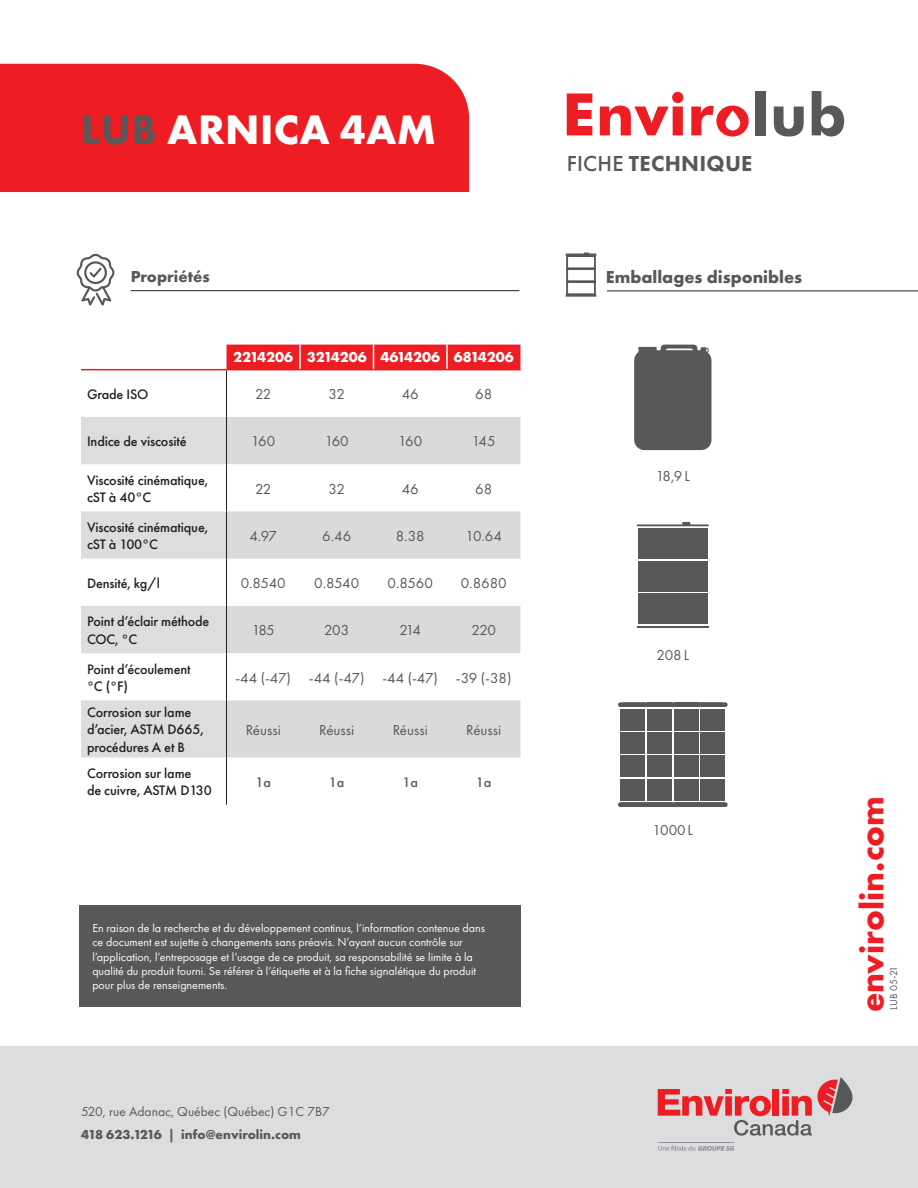
<style>
.page{position:relative;width:918px;height:1188px;background:#fff}
.page>*{position:absolute;margin:0;border:0;box-sizing:border-box;transform-origin:0 0}
.t1{font:700 42.75px "Futura PT";letter-spacing:.01em;color:#fff}
.t2{font:700 30px "Futura";color:#ee1d23}
.t3{font:800 22.5px "Futura PT";letter-spacing:.01em;color:#57585a}
.t4{font:700 18px "Futura PT";color:#57585a}
.t5{font:700 16.5px "Futura PT";color:#57585a}
.t6{font:15px "Futura PT";color:#57585a}
.t7{font:700 15px "Futura PT";color:#fff}
.t8{font:500 14.25px/17.1px "Futura PT";letter-spacing:-.01em;color:#231f20}
.t9{font:500 14.25px "Futura PT";letter-spacing:-.01em;color:#57585a}
.t10{font:13.5px "Futura PT";color:#57585a}
.t11{font:700 13.5px "Futura PT";color:#57585a}
.t12{font:12px/14.4px "Futura PT";color:#fff}
.t13{font:10.5px "Futura PT";color:#57585a}
.s1{font-weight:800;color:#57585a}
.s2{font-weight:500}
</style>
<div class="page">
<svg style="left:567px;top:93px;width:25px;height:42px"></svg>
<svg style="left:600px;top:92px;width:83px;height:43px"></svg>
<svg style="left:691px;top:106px;width:58px;height:31px"></svg>
<div style="left:755px;top:91px;width:11px;height:44px;background:#57585a"></div>
<svg style="left:774px;top:107px;width:30px;height:30px"></svg>
<svg style="left:812px;top:91px;width:32px;height:46px"></svg>
<div style="left:0;top:1047px;width:918px;height:141px;background:#dcdddf"></div>
<svg style="left:658px;top:1146px;width:76px;height:5px"></svg>
<hr style="left:658px;top:1142px;width:76px;height:1px;background:#939598">
<svg style="left:658px;top:1077px;width:195px;height:59px"></svg>
<hr style="left:131px;top:290px;width:388px;height:1px;background:#231f20">
<hr style="left:607px;top:291px;width:311px;height:1px;background:#231f20">
<svg style="left:76px;top:253px;width:39px;height:53px"></svg>
<div style="left:84px;top:261px;width:23px;height:23px;border:2px solid #57585a;border-radius:50%"></div>
<svg style="left:565px;top:252px;width:32px;height:45px"></svg>
<svg style="left:81px;top:417px;width:145px;height:341px;fill:#dcdddf"></svg>
<svg style="left:227px;top:417px;width:293px;height:341px;fill:#d9dadc"></svg>
<div style="left:226px;top:345px;width:294px;height:24px;background:#ee1d23"></div>
<hr style="left:446px;top:345px;width:2px;height:24px;background:#fff">
<hr style="left:226px;top:417px;width:1px;height:47px;background:#231f20">
<hr style="left:226px;top:464px;width:1px;height:47px;background:#231f20">
<hr style="left:226px;top:511px;width:1px;height:48px;background:#231f20">
<hr style="left:226px;top:559px;width:1px;height:47px;background:#231f20">
<hr style="left:226px;top:606px;width:1px;height:47px;background:#231f20">
<hr style="left:226px;top:653px;width:1px;height:47px;background:#231f20">
<hr style="left:226px;top:700px;width:1px;height:58px;background:#231f20">
<hr style="left:226px;top:758px;width:1px;height:47px;background:#231f20">
<hr style="left:81px;top:369px;width:145px;height:1px;background:#ee1d23">
<hr style="left:226px;top:370px;width:1px;height:47px;background:#231f20">
<hr style="left:226px;top:369px;width:74px;height:1px;background:#ee1d23">
<hr style="left:300px;top:369px;width:74px;height:1px;background:#ee1d23">
<hr style="left:374px;top:369px;width:73px;height:1px;background:#ee1d23">
<hr style="left:447px;top:369px;width:73px;height:1px;background:#ee1d23">
<div style="left:0;top:64px;width:469px;height:128px;background:#ee1d23"></div>
<div style="left:634px;top:345px;width:77px;height:105px;background:#57585a"></div>
<hr style="left:637px;top:626px;width:72px;height:2px;background:#57585a">
<div style="left:638px;top:528px;width:70px;height:31px;background:#57585a"></div>
<div style="left:638px;top:593px;width:70px;height:31px;background:#57585a"></div>
<div style="left:638px;top:561px;width:70px;height:30px;background:#57585a"></div>
<svg style="left:637px;top:522px;width:72px;height:4px"></svg>
<div style="left:647px;top:709px;width:25px;height:21px;background:#57585a"></div>
<div style="left:620px;top:756px;width:25px;height:21px;background:#57585a"></div>
<div style="left:620px;top:732px;width:25px;height:22px;background:#57585a"></div>
<div style="left:620px;top:709px;width:25px;height:21px;background:#57585a"></div>
<div style="left:647px;top:756px;width:25px;height:21px;background:#57585a"></div>
<div style="left:674px;top:709px;width:25px;height:21px;background:#57585a"></div>
<div style="left:674px;top:756px;width:25px;height:21px;background:#57585a"></div>
<div style="left:647px;top:732px;width:25px;height:22px;background:#57585a"></div>
<div style="left:674px;top:732px;width:25px;height:22px;background:#57585a"></div>
<div style="left:700px;top:756px;width:25px;height:21px;background:#57585a"></div>
<div style="left:700px;top:709px;width:25px;height:21px;background:#57585a"></div>
<div style="left:700px;top:732px;width:25px;height:22px;background:#57585a"></div>
<div style="left:674px;top:779px;width:25px;height:21px;background:#57585a"></div>
<div style="left:700px;top:779px;width:25px;height:21px;background:#57585a"></div>
<div style="left:647px;top:779px;width:25px;height:21px;background:#57585a"></div>
<div style="left:620px;top:779px;width:25px;height:21px;background:#57585a"></div>
<div style="left:618px;top:702px;width:110px;height:5px;background:#57585a;border-radius:2px"></div>
<div style="left:618px;top:802px;width:110px;height:5px;background:#57585a;border-radius:2px"></div>
<div style="left:79px;top:905px;width:442px;height:102px;background:#57585a"></div>
<h1 class="t1" style="left:81px;top:103px;width:356px"><span class="s1">LUB</span> ARNICA 4AM</h1>
<h3 class="t5" style="left:131px;top:265px;width:81px">Propriétés</h3>
<p class="t7" style="left:233px;top:347px;width:282px">2214206 3214206 4614206 6814206</p>
<p class="t8" style="left:87px;top:385px;width:63px">Grade ISO</p>
<p class="t6" style="left:255px;top:385px;width:18px">22</p>
<p class="t6" style="left:329px;top:385px;width:18px">32</p>
<p class="t6" style="left:402px;top:385px;width:19px">46</p>
<p class="t6" style="left:475px;top:385px;width:19px">68</p>
<p class="t8" style="left:87px;top:433px;width:101px">Indice de viscosité</p>
<p class="t6" style="left:251px;top:432px;width:26px">160</p>
<p class="t6" style="left:325px;top:432px;width:26px">160</p>
<p class="t6" style="left:398px;top:432px;width:26px">160</p>
<p class="t6" style="left:472px;top:432px;width:25px">145</p>
<p class="t8" style="left:87px;top:471px;width:123px">Viscosité cinématique, cST à 40°C</p>
<p class="t6" style="left:255px;top:480px;width:18px">22</p>
<p class="t6" style="left:329px;top:480px;width:18px">32</p>
<p class="t6" style="left:402px;top:480px;width:19px">46</p>
<p class="t6" style="left:475px;top:480px;width:19px">68</p>
<p class="t8" style="left:87px;top:519px;width:123px">Viscosité cinématique, cST à 100°C</p>
<p class="t6" style="left:249px;top:527px;width:29px">4.97</p>
<p class="t6" style="left:322px;top:527px;width:30px">6.46</p>
<p class="t6" style="left:396px;top:527px;width:30px">8.38</p>
<p class="t6" style="left:465px;top:527px;width:38px">10.64</p>
<p class="t8" style="left:87px;top:574px;width:75px">Densité, kg/l</p>
<p class="t6" style="left:241px;top:574px;width:47px">0.8540</p>
<p class="t6" style="left:314px;top:574px;width:47px">0.8540</p>
<p class="t6" style="left:388px;top:574px;width:47px">0.8560</p>
<p class="t6" style="left:461px;top:574px;width:48px">0.8680</p>
<p class="t8" style="left:87px;top:613px;width:124px">Point d’éclair méthode<br>COC, °C</p>
<p class="t6" style="left:252px;top:621px;width:25px">185</p>
<p class="t6" style="left:324px;top:621px;width:27px">203</p>
<p class="t6" style="left:400px;top:621px;width:23px">214</p>
<p class="t6" style="left:471px;top:621px;width:26px">220</p>
<p class="t8" style="left:87px;top:660px;width:105px">Point d’écoulement °C (°F)</p>
<p class="t6" style="left:235px;top:669px;width:278px">-44 (-47) -44 (-47) -44 (-47) -39 (-38)</p>
<p class="t8" style="left:87px;top:704px;width:118px">Corrosion sur lame d’acier, ASTM D665, procédures A et B</p>
<p class="t6" style="left:246px;top:721px;width:37px">Réussi</p>
<p class="t6" style="left:319px;top:721px;width:37px">Réussi</p>
<p class="t6" style="left:393px;top:721px;width:37px">Réussi</p>
<p class="t6" style="left:466px;top:721px;width:37px">Réussi</p>
<p class="t8" style="left:87px;top:765px;width:127px">Corrosion sur lame<br>de cuivre, ASTM D130</p>
<p class="t9" style="left:255px;top:773px;width:17px">1a</p>
<p class="t9" style="left:329px;top:773px;width:17px">1a</p>
<p class="t9" style="left:402px;top:773px;width:17px">1a</p>
<p class="t9" style="left:476px;top:773px;width:17px">1a</p>
<p class="t12" style="left:92px;top:921px;width:394px">En raison de la recherche et du développement continus, l’information contenue dans ce document est sujette à changements sans préavis. N’ayant aucun contrôle sur l’application, l’entreposage et l’usage de ce produit, sa responsabilité se limite à la qualité du produit fourni. Se référer à l’étiquette et à la fiche signalétique du produit pour plus de renseignements.</p>
<p class="t10" style="left:81px;top:1104px;width:250px">520, rue Adanac, Québec (Québec) G1C 7B7</p>
<p class="t11" style="left:81px;top:1126px;width:222px">418 623.1216 | info@envirolin.com</p>
<h3 class="t3" style="left:567px;top:149px;width:187px"><span class="s2">FICHE</span> TECHNIQUE</h3>
<h3 class="t4" style="left:606px;top:265px;width:198px">Emballages disponibles</h3>
<p class="t6" style="left:656px;top:467px;width:35px">18,9L</p>
<p class="t6" style="left:657px;top:646px;width:34px">208L</p>
<p class="t6" style="left:653px;top:821px;width:42px">1000L</p>
<h2 class="t2" style="left:851px;top:1012px;width:218px;rotate:-90deg">envirolin.com</h2>
<p class="t13" style="left:887px;top:1010px;width:46px;rotate:-90deg">LUB 05-21</p>
</div>
